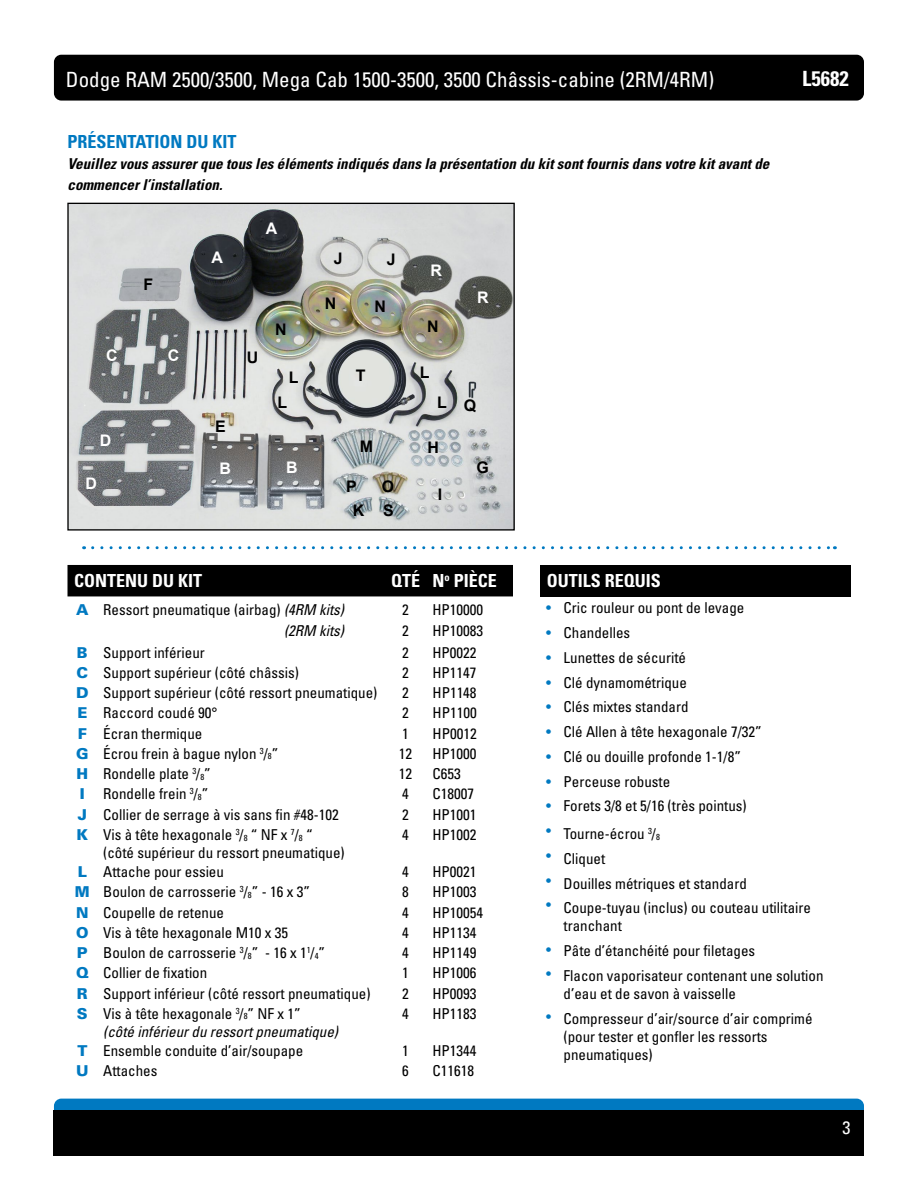
<style>
.page{position:relative;width:918px;height:1188px;background:#fff}
.page>*{position:absolute;margin:0;border:0;box-sizing:border-box;transform-origin:0 0}
.t1{font:condensed 21px "Univers LT Std";color:#fff}
.t2{font:700 condensed 21px "Univers LT Std";color:#fff}
.t3{font:700 condensed 18px "Univers LT Std";color:#fff}
.t4{font:700 condensed 18px "Univers LT Std";color:#0079c1}
.t5{font:condensed 18px "Univers LT Std";color:#fff}
.t6{font:700 15.9px "Arial";color:#000}
.t7{font:700 15.9px "Arial";color:#fff}
.t8{font:condensed 15px/24.8px "Univers LT Std";color:#000}
.t9{font:italic 700 condensed 15px/21px "Univers LT Std";color:#000}
.t10{font:italic condensed 15px/18px "Univers LT Std";color:#000}
.t11{font:condensed 15px/24.8px "Univers LT Std";color:#0079c1;text-align:justify}
.s1{font-weight:900;font-stretch:normal;color:#0079c1}
.s2{font-style:italic}
.s3{font-size:8.7px}
.s4{font-weight:900;font-style:normal;font-stretch:normal;color:#0079c1}
.s5{font-style:normal}
.s6{font-style:normal;font-size:8.7px}
</style>
<div class="page">
<div style="left:54px;top:55px;width:810px;height:46px;background:#000;border-radius:7px"></div>
<div style="left:54px;top:1099px;width:810px;height:45px;background:#0079c1;border-radius:7px"></div>
<div style="left:54px;top:1110px;width:810px;height:46px;background:#000"></div>
<img style="left:69px;top:205px;width:444px;height:324px">
<div style="left:67px;top:203px;width:448px;height:328px;border:1px solid #000"></div>
<div style="left:68px;top:565px;width:445px;height:31px;background:#000"></div>
<div style="left:540px;top:565px;width:310px;height:31px;background:#000"></div>
<svg style="left:93px;top:546px;width:742px;height:3px"></svg>
<h1 class="t1" style="left:66px;top:66px;width:650px">Dodge RAM 2500/3500, Mega Cab 1500-3500, 3500 Châssis-cabine (2RM/4RM)</h1>
<h1 class="t2" style="left:802px;top:65px;width:48px">L5682</h1>
<p class="t4" style="left:68px;top:131px;width:170px">PRÉSENTATION DU KIT</p>
<p class="t9" style="left:68px;top:153px;width:703px">Veuillez vous assurer que tous les éléments indiqués dans la présentation du kit sont fournis dans votre kit avant de commencer l’installation.</p>
<p class="t6" style="left:143px;top:273px;width:11px">F</p>
<p class="t7" style="left:106px;top:344px;width:13px">C</p>
<p class="t7" style="left:168px;top:344px;width:13px">C</p>
<p class="t7" style="left:100px;top:429px;width:13px">D</p>
<p class="t7" style="left:85px;top:472px;width:13px">D</p>
<p class="t7" style="left:212px;top:246px;width:13px">A</p>
<p class="t6" style="left:215px;top:415px;width:12px">E</p>
<p class="t7" style="left:266px;top:217px;width:13px">A</p>
<p class="t6" style="left:334px;top:247px;width:10px">J</p>
<p class="t6" style="left:387px;top:248px;width:10px">J</p>
<p class="t7" style="left:430px;top:259px;width:13px">R</p>
<p class="t6" style="left:247px;top:346px;width:13px">U</p>
<p class="t6" style="left:275px;top:318px;width:13px">N</p>
<p class="t6" style="left:325px;top:293px;width:13px">N</p>
<p class="t6" style="left:374px;top:295px;width:13px">N</p>
<p class="t6" style="left:427px;top:316px;width:13px">N</p>
<p class="t6" style="left:289px;top:366px;width:11px">L</p>
<p class="t6" style="left:420px;top:361px;width:11px">L</p>
<p class="t6" style="left:356px;top:364px;width:11px">T</p>
<p class="t6" style="left:278px;top:391px;width:11px">L</p>
<p class="t6" style="left:437px;top:391px;width:11px">L</p>
<p class="t6" style="left:360px;top:435px;width:15px">M</p>
<p class="t6" style="left:428px;top:436px;width:13px">H</p>
<p class="t7" style="left:220px;top:457px;width:13px">B</p>
<p class="t7" style="left:286px;top:457px;width:13px">B</p>
<p class="t6" style="left:346px;top:476px;width:12px">P</p>
<p class="t6" style="left:382px;top:476px;width:14px">O</p>
<p class="t6" style="left:353px;top:500px;width:13px">K</p>
<p class="t6" style="left:383px;top:499px;width:12px">S</p>
<p class="t6" style="left:438px;top:483px;width:6px">I</p>
<p class="t7" style="left:477px;top:286px;width:13px">R</p>
<p class="t6" style="left:464px;top:394px;width:14px">Q</p>
<p class="t6" style="left:477px;top:456px;width:14px">G</p>
<p class="t3" style="left:74px;top:570px;width:130px">CONTENU DU KIT</p>
<p class="t3" style="left:391px;top:570px;width:107px">QTÉ N<sup>o</sup> PIÈCE</p>
<p class="t8" style="left:76px;top:599px;width:269px;line-height:21px;text-align:right"><span class="s1">A</span> Ressort pneumatique (airbag) <span class="s2">(4RM kits) (2RM kits)</span></p>
<p class="t8" style="left:402px;top:599px;width:8px;line-height:21px">2<br>2</p>
<p class="t8" style="left:432px;top:599px;width:52px;line-height:21px">HP10000<br>HP10083</p>
<p class="t8" style="left:77px;top:640px;width:129px"><span class="s1">B</span> Support inférieur</p>
<p class="t8" style="left:402px;top:640px;width:8px">2</p>
<p class="t8" style="left:432px;top:640px;width:46px">HP0022</p>
<p class="t8" style="left:77px;top:660px;width:224px"><span class="s1">C</span> Support supérieur (côté châssis)</p>
<p class="t8" style="left:402px;top:660px;width:8px">2</p>
<p class="t8" style="left:432px;top:660px;width:46px">HP1147</p>
<p class="t8" style="left:76px;top:680px;width:303px"><span class="s1">D</span> Support supérieur (côté ressort pneumatique)</p>
<p class="t8" style="left:402px;top:680px;width:8px">2</p>
<p class="t8" style="left:433px;top:680px;width:46px">HP1148</p>
<p class="t8" style="left:77px;top:701px;width:142px"><span class="s1">E</span> Raccord coudé 90°</p>
<p class="t8" style="left:402px;top:701px;width:8px">2</p>
<p class="t8" style="left:433px;top:701px;width:46px">HP1100</p>
<p class="t8" style="left:78px;top:721px;width:126px"><span class="s1">F</span> Écran thermique</p>
<p class="t8" style="left:402px;top:721px;width:8px">1</p>
<p class="t8" style="left:433px;top:721px;width:46px">HP0012</p>
<p class="t8" style="left:76px;top:741px;width:204px"><span class="s1">G</span> Écrou frein à bague nylon <sup>3</sup>/<span class="s3">8</span>”</p>
<p class="t8" style="left:399px;top:741px;width:15px">12</p>
<p class="t8" style="left:432px;top:741px;width:46px">HP1000</p>
<p class="t8" style="left:76px;top:761px;width:136px"><span class="s1">H</span> Rondelle plate <sup>3</sup>/<span class="s3">8</span>”</p>
<p class="t8" style="left:399px;top:761px;width:15px">12</p>
<p class="t8" style="left:432px;top:761px;width:30px">C653</p>
<p class="t8" style="left:80px;top:782px;width:130px"><span class="s1">I</span> Rondelle frein <sup>3</sup>/<span class="s3">8</span>”</p>
<p class="t8" style="left:402px;top:782px;width:8px">4</p>
<p class="t8" style="left:432px;top:782px;width:43px">C18007</p>
<p class="t8" style="left:78px;top:802px;width:263px"><span class="s1">J</span> Collier de serrage à vis sans fin #48-102</p>
<p class="t8" style="left:402px;top:802px;width:8px">2</p>
<p class="t8" style="left:432px;top:802px;width:46px">HP1001</p>
<p class="t8" style="left:103px;top:826px;width:243px;line-height:18px;text-indent:-27px"><span class="s1">K</span> Vis à tête hexagonale <sup>3</sup>/<span class="s3">8</span> “ NF x <sup>7</sup>/<span class="s3">8</span> “ (côté supérieur du ressort pneumatique)</p>
<p class="t8" style="left:402px;top:822px;width:8px">4</p>
<p class="t8" style="left:432px;top:822px;width:46px">HP1002</p>
<p class="t8" style="left:78px;top:859px;width:148px"><span class="s1">L</span> Attache pour essieu</p>
<p class="t8" style="left:402px;top:859px;width:8px">4</p>
<p class="t8" style="left:432px;top:859px;width:46px">HP0021</p>
<p class="t8" style="left:75px;top:879px;width:237px"><span class="s1">M</span> Boulon de carrosserie <sup>3</sup>/<span class="s3">8</span>” - 16 x 3”</p>
<p class="t8" style="left:402px;top:879px;width:8px">8</p>
<p class="t8" style="left:432px;top:879px;width:46px">HP1003</p>
<p class="t8" style="left:76px;top:900px;width:149px"><span class="s1">N</span> Coupelle de retenue</p>
<p class="t8" style="left:402px;top:900px;width:8px">4</p>
<p class="t8" style="left:432px;top:900px;width:52px">HP10054</p>
<p class="t8" style="left:76px;top:920px;width:214px"><span class="s1">O</span> Vis à tête hexagonale M10 x 35</p>
<p class="t8" style="left:402px;top:920px;width:8px">4</p>
<p class="t8" style="left:432px;top:920px;width:46px">HP1134</p>
<p class="t8" style="left:77px;top:940px;width:250px"><span class="s1">P</span> Boulon de carrosserie <sup>3</sup>/<span class="s3">8</span>” - 16 x 1<sup>1</sup>/<span class="s3">4</span>”</p>
<p class="t8" style="left:402px;top:940px;width:8px">4</p>
<p class="t8" style="left:432px;top:940px;width:46px">HP1149</p>
<p class="t8" style="left:76px;top:960px;width:133px"><span class="s1">Q</span> Collier de fixation</p>
<p class="t8" style="left:402px;top:960px;width:8px">1</p>
<p class="t8" style="left:432px;top:960px;width:46px">HP1006</p>
<p class="t8" style="left:77px;top:981px;width:295px"><span class="s1">R</span> Support inférieur (côté ressort pneumatique)</p>
<p class="t8" style="left:402px;top:981px;width:8px">2</p>
<p class="t8" style="left:432px;top:981px;width:46px">HP0093</p>
<p class="t10" style="left:103px;top:1005px;width:236px;text-indent:-26px"><span class="s4">S</span> <span class="s5">Vis à tête hexagonale</span> <sup>3</sup><span class="s5">/</span><span class="s6">8</span><span class="s5">” NF x 1”<br></span>(côté inférieur du ressort pneumatique)</p>
<p class="t8" style="left:402px;top:1001px;width:8px">4</p>
<p class="t8" style="left:432px;top:1001px;width:46px">HP1183</p>
<p class="t8" style="left:77px;top:1038px;width:227px"><span class="s1">T</span> Ensemble conduite d’air/soupape</p>
<p class="t8" style="left:402px;top:1038px;width:8px">1</p>
<p class="t8" style="left:432px;top:1038px;width:46px">HP1344</p>
<p class="t8" style="left:76px;top:1058px;width:83px"><span class="s1">U</span> Attaches</p>
<p class="t8" style="left:402px;top:1058px;width:8px">6</p>
<p class="t8" style="left:432px;top:1058px;width:43px">C11618</p>
<p class="t3" style="left:547px;top:570px;width:116px">OUTILS REQUIS</p>
<p class="t11" style="left:546px;top:595px;width:6px">• • • • • • • • • • • • •</p>
<p class="t11" style="left:546px;top:937px;width:6px">• •</p>
<p class="t11" style="left:546px;top:1004px;width:6px">•</p>
<p class="t8" style="left:564px;top:595px;width:200px">Cric rouleur ou pont de levage<br>Chandelles<br>Lunettes de sécurité<br>Clé dynamométrique<br>Clés mixtes standard<br>Clé Allen à tête hexagonale 7/32”<br>Clé ou douille profonde 1-1/8”<br>Perceuse robuste<br>Forets 3/8 et 5/16 (très pointus)</p>
<p class="t8" style="left:564px;top:821px;width:249px">Tourne-écrou <sup>3</sup>/<span class="s3">8<br></span>Cliquet<br>Douilles métriques et standard<br>Coupe-tuyau (inclus) ou couteau utilitaire</p>
<p class="t8" style="left:564px;top:913px;width:261px">tranchant<br>Pâte d’étanchéité pour filetages<br>Flacon vaporisateur contenant une solution</p>
<p class="t8" style="left:564px;top:981px;width:251px">d’eau et de savon à vaisselle<br>Compresseur d’air/source d’air comprimé</p>
<p class="t8" style="left:564px;top:1027px;width:206px;line-height:18px">(pour tester et gonfler les ressorts pneumatiques)</p>
<p class="t5" style="left:843px;top:1116px;width:9px">3</p>
</div>
